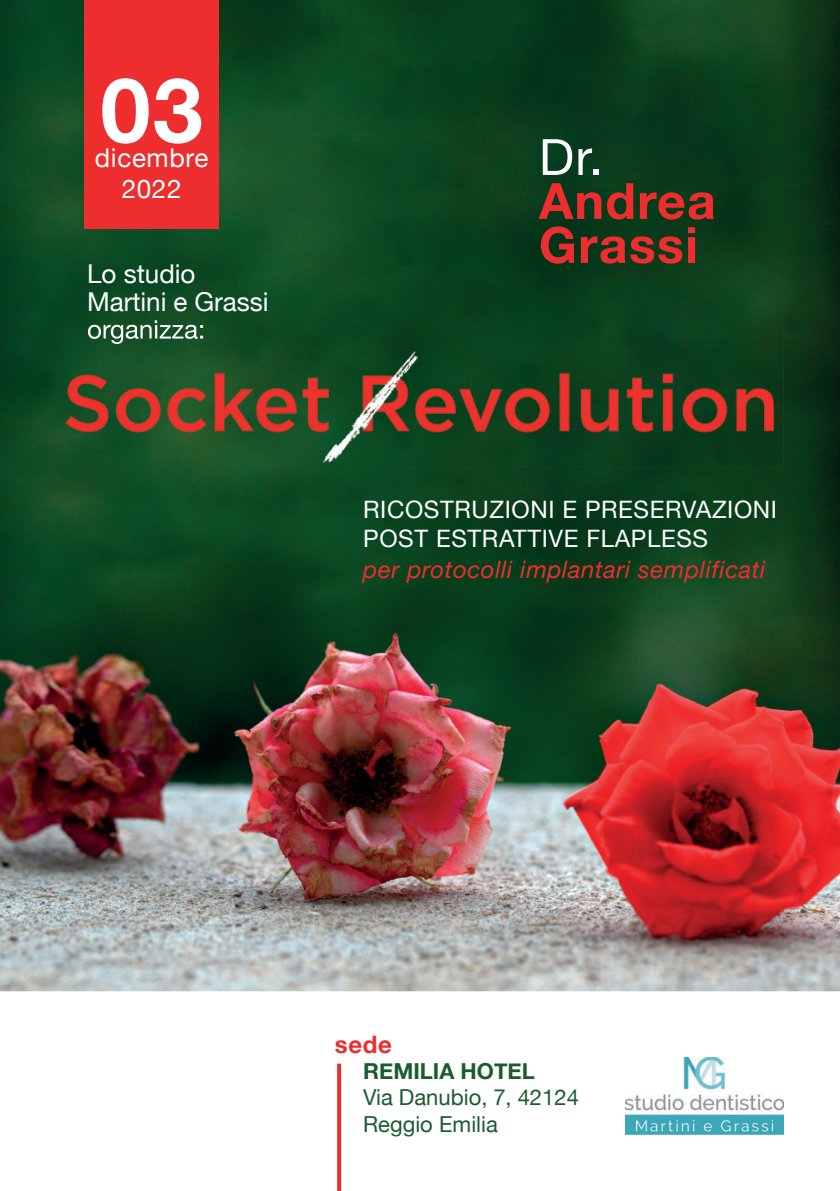
<style>
.page{position:relative;width:840px;height:1191px;background:#fff}
.page>*{position:absolute;margin:0;border:0;box-sizing:border-box;transform-origin:0 0}
.t1{font:700 90px "Helvetica Neue";color:#fff}
.t2{font:700 50px/44px "Helvetica Neue";letter-spacing:.025em;color:#ee2d2e}
.t3{font:50px "Helvetica Neue";color:#fff}
.t4{font:26px/28px "Helvetica Neue";color:#fff}
.t5{font:26px/31.2px "Helvetica Neue";letter-spacing:.025em;color:#fff;text-align:center}
.t6{font:24px/28.8px "Helvetica Neue";letter-spacing:.025em;color:#fff}
.t7{font:italic 24px "Helvetica Neue";letter-spacing:.025em;color:#ee2d2e}
.t8{font:700 24px "Helvetica Neue";color:#ee2d2e}
.t9{font:22px/26.4px "Helvetica Neue";color:#1a5c2f}
.t10{font:700 22px "Helvetica Neue";color:#1a5c2f}
</style>
<div class="page">
<svg style="left:337px;top:1063px;width:4px;height:128px"></svg>
<img style="left:0;top:0;width:839px;height:991px">
<img style="left:625px;top:1057px;width:158px;height:77px">
<img style="left:52px;top:325px;width:731px;height:143px">
<img style="left:88px;top:325px;width:115px;height:19px">
<div style="left:84px;top:0;width:135px;height:229px;background:#ee2d2e"></div>
<h1 class="t1" style="left:100px;top:40px;width:104px">03</h1>
<p class="t5" style="left:95px;top:144px;width:115px">dicembre<br>2022</p>
<p class="t4" style="left:87px;top:261px;width:183px">Lo studio<br>Martini e Grassi</p>
<h2 class="t3" style="left:538px;top:121px;width:65px">Dr.</h2>
<h2 class="t2" style="left:538px;top:180px;width:178px">Andrea<br>Grassi</h2>
<p class="t6" style="left:363px;top:496px;width:415px">RICOSTRUZIONI E PRESERVAZIONI<br>POST ESTRATTIVE FLAPLESS</p>
<p class="t7" style="left:363px;top:552px;width:403px">per protocolli implantari semplificati</p>
<p class="t8" style="left:334px;top:1025px;width:58px">sede</p>
<p class="t10" style="left:363px;top:1054px;width:173px">REMILIA HOTEL</p>
<p class="t9" style="left:363px;top:1085px;width:217px">Via Danubio, 7, 42124<br>Reggio Emilia</p>
</div>
